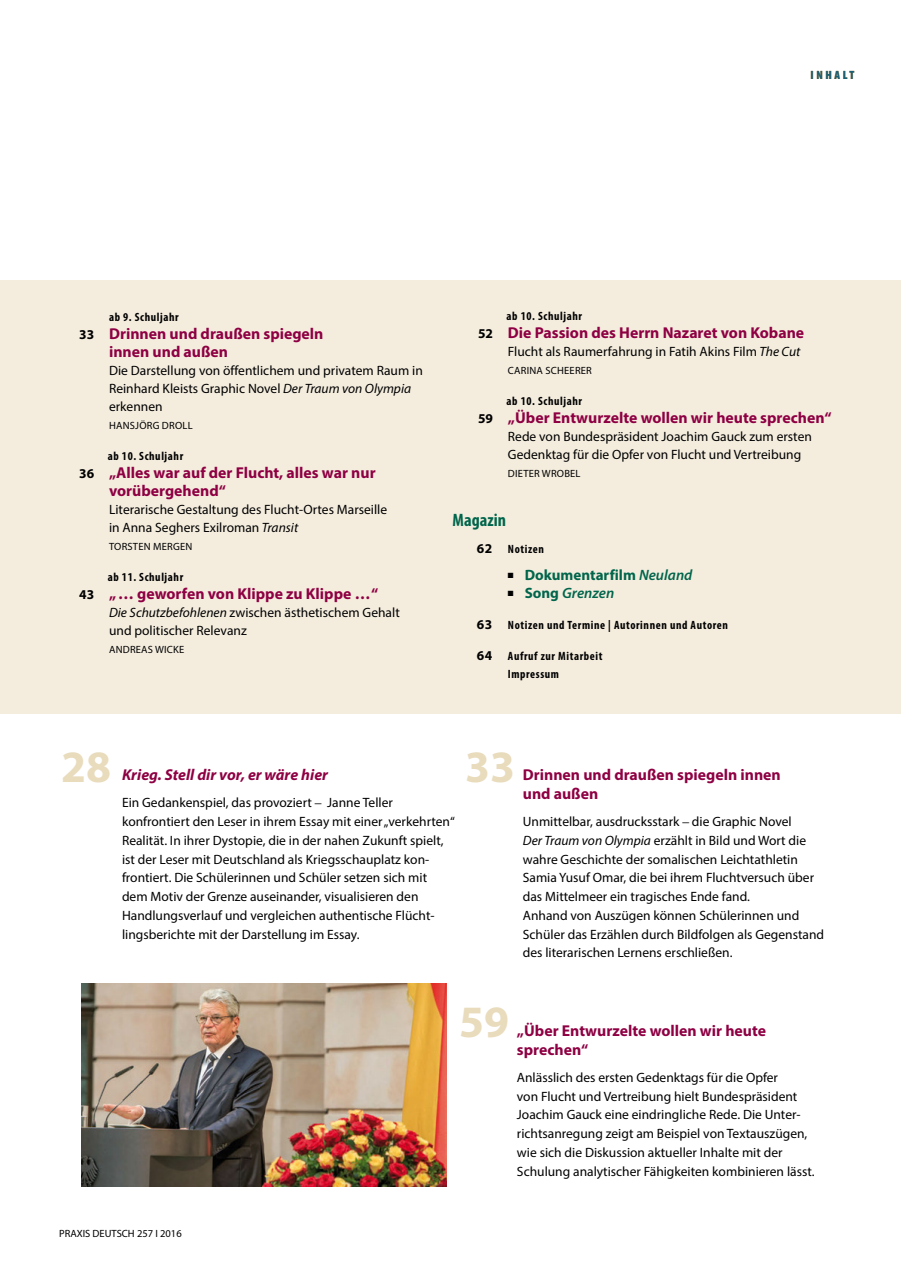
<style>
.page{position:relative;width:901px;height:1271px;background:#fff}
.page>*{position:absolute;margin:0;border:0;box-sizing:border-box;transform-origin:0 0}
.t1{font:700 45px "Myriad Pro";color:#e9dcbd}
.t2{font:700 condensed 18px "Myriad Pro";color:#00654b}
.t3{font:700 15.75px/18px "Myriad Pro";color:#8e0043}
.t4{font:italic 700 15.75px "Myriad Pro";color:#8e0043}
.t5{font:700 15px "Myriad Pro";color:#00654b}
.t6{font:italic 600 15px "Myriad Pro";color:#00654b}
.t7{font:13.5px/18.8px "Myriad Pro";color:#000}
.t8{font:700 condensed 12px/18px "Myriad Pro";letter-spacing:.05em;color:#000}
.t9{font:900 condensed 12px "Myriad Pro";letter-spacing:.22em;color:#17607a}
.t10{font:10.5px "Myriad Pro";letter-spacing:.02em;color:#000}
.t11{font:10.5px "Myriad Pro";color:#000}
.s1{font-size:13.5px;color:#000}
.s2{font-style:italic}
.s3{font-stretch:normal;font-size:13.5px}
.s4{color:#000}
.s5{font-weight:600;font-style:italic}
.s6{font-weight:700;font-style:normal}
.s7{font-family:"Candida Std"}
</style>
<div class="page">
<div style="left:0;top:280px;width:900px;height:434px;background:#f4edde"></div>
<img style="left:81px;top:983px;width:365px;height:203px">
<p class="t9" style="left:810px;top:68px;width:46px">INHALT</p>
<p class="t8" style="left:109px;top:308px;width:71px">ab 9. Schuljahr</p>
<p class="t3" style="left:109px;top:324px;width:216px;text-indent:-30px"><span class="s1">33</span> Drinnen und draußen spiegeln innen und außen</p>
<p class="t7" style="left:109px;top:361px;width:315px;line-height:18px">Die Darstellung von öffentlichem und privatem Raum in<br>Reinhard Kleists Graphic Novel <span class="s2">Der Traum von Olympia </span>erkennen</p>
<p class="t10" style="left:109px;top:419px;width:85px">HANSJÖRG DROLL</p>
<p class="t8" style="left:108px;top:447px;width:77px">ab 10. Schuljahr</p>
<p class="t3" style="left:109px;top:463px;width:268px;text-indent:-30px"><span class="s1">36</span> „Alles war auf der Flucht, alles war nur vorübergehend“</p>
<p class="t7" style="left:109px;top:500px;width:279px;line-height:18px">Literarische Gestaltung des Flucht-Ortes Marseille in Anna Seghers Exilroman <span class="s2">Transit</span></p>
<p class="t10" style="left:109px;top:540px;width:85px">TORSTEN MERGEN</p>
<p class="t8" style="left:108px;top:567px;width:77px">ab 11. Schuljahr</p>
<p class="t3" style="left:79px;top:584px;width:301px"><span class="s1">43</span> „… geworfen von Klippe zu Klippe …“</p>
<p class="t7" style="left:109px;top:603px;width:292px;line-height:18px"><span class="s2">Die Schutzbefohlenen</span> zwischen ästhetischem Gehalt und politischer Relevanz</p>
<p class="t10" style="left:109px;top:643px;width:77px">ANDREAS WICKE</p>
<p class="t8" style="left:506px;top:307px;width:77px">ab 10. Schuljahr</p>
<p class="t3" style="left:478px;top:323px;width:328px"><span class="s1">52</span> Die Passion des Herrn Nazaret von Kobane</p>
<p class="t7" style="left:508px;top:342px;width:294px">Flucht als Raumerfahrung in Fatih Akins Film <span class="s2">The Cut</span></p>
<p class="t10" style="left:508px;top:364px;width:85px">CARINA SCHEERER</p>
<p class="t8" style="left:506px;top:392px;width:77px">ab 10. Schuljahr</p>
<p class="t3" style="left:478px;top:408px;width:355px"><span class="s1">59</span> „Über Entwurzelte wollen wir heute sprechen“</p>
<p class="t7" style="left:508px;top:427px;width:305px;line-height:18px">Rede von Bundespräsident Joachim Gauck zum ersten<br>Gedenktag für die Opfer von Flucht und Vertreibung</p>
<p class="t10" style="left:508px;top:467px;width:74px">DIETER WROBEL</p>
<h2 class="t2" style="left:452px;top:509px;width:55px">Magazin</h2>
<p class="t8" style="left:476px;top:540px;width:69px"><span class="s3">62</span> Notizen</p>
<p class="t5" style="left:508px;top:564px;width:186px"><span class="s4">■</span> Dokumentarfilm <span class="s5">Neuland</span></p>
<p class="t6" style="left:508px;top:583px;width:108px"><span class="s4">■</span> <span class="s6">Song</span> Grenzen</p>
<p class="t8" style="left:476px;top:616px;width:253px"><span class="s3">63</span> Notizen und Termine | Autorinnen und Autoren</p>
<p class="t8" style="left:508px;top:646px;width:96px;text-indent:-31px"><span class="s3">64</span> Aufruf zur Mitarbeit<br>Impressum</p>
<h1 class="t1" style="left:61px;top:737px;width:51px">28</h1>
<p class="t4" style="left:122px;top:764px;width:207px">Krieg. Stell dir vor, er wäre hier</p>
<p class="t7" style="left:122px;top:793px;width:334px">Ein Gedankenspiel, das provoziert <span class="s7">–</span> Janne Teller konfrontiert den Leser in ihrem Essay mit einer „verkehrten“ Realität. In ihrer Dystopie, die in der nahen Zukunft spielt, ist der Leser mit Deutschland als Kriegsschauplatz kon&shy;frontiert. Die Schülerinnen und Schüler setzen sich mit dem Motiv der Grenze auseinander, visualisieren den Handlungsverlauf und vergleichen authentische Flücht&shy;lingsberichte mit der Darstellung im Essay.</p>
<h1 class="t1" style="left:465px;top:737px;width:51px">33</h1>
<p class="t3" style="left:523px;top:764px;width:259px;line-height:18.8px">Drinnen und draußen spiegeln innen und außen</p>
<p class="t7" style="left:523px;top:812px;width:303px">Unmittelbar, ausdrucksstark <span class="s7">–</span> die Graphic Novel<br><span class="s2">Der Traum von Olympia</span> erzählt in Bild und Wort die wahre Geschichte der somalischen Leichtathletin Samia Yusuf Omar, die bei ihrem Fluchtversuch über das Mittelmeer ein tragisches Ende fand.<br>Anhand von Auszügen können Schülerinnen und Schüler das Erzählen durch Bildfolgen als Gegenstand des literarischen Lernens erschließen.</p>
<h1 class="t1" style="left:459px;top:992px;width:51px">59</h1>
<p class="t3" style="left:517px;top:1020px;width:251px;line-height:18.8px">„Über Entwurzelte wollen wir heute sprechen“</p>
<p class="t7" style="left:517px;top:1067px;width:299px">Anlässlich des ersten Gedenktags für die Opfer<br>von Flucht und Vertreibung hielt Bundespräsident Joachim Gauck eine eindringliche Rede. Die Unter&shy;richtsanregung zeigt am Beispiel von Textauszügen, wie sich die Diskussion aktueller Inhalte mit der Schulung analytischer Fähigkeiten kombinieren lässt.</p>
<p class="t11" style="left:59px;top:1226px;width:124px">PRAXIS DEUTSCH 257 I 2016</p>
</div>
